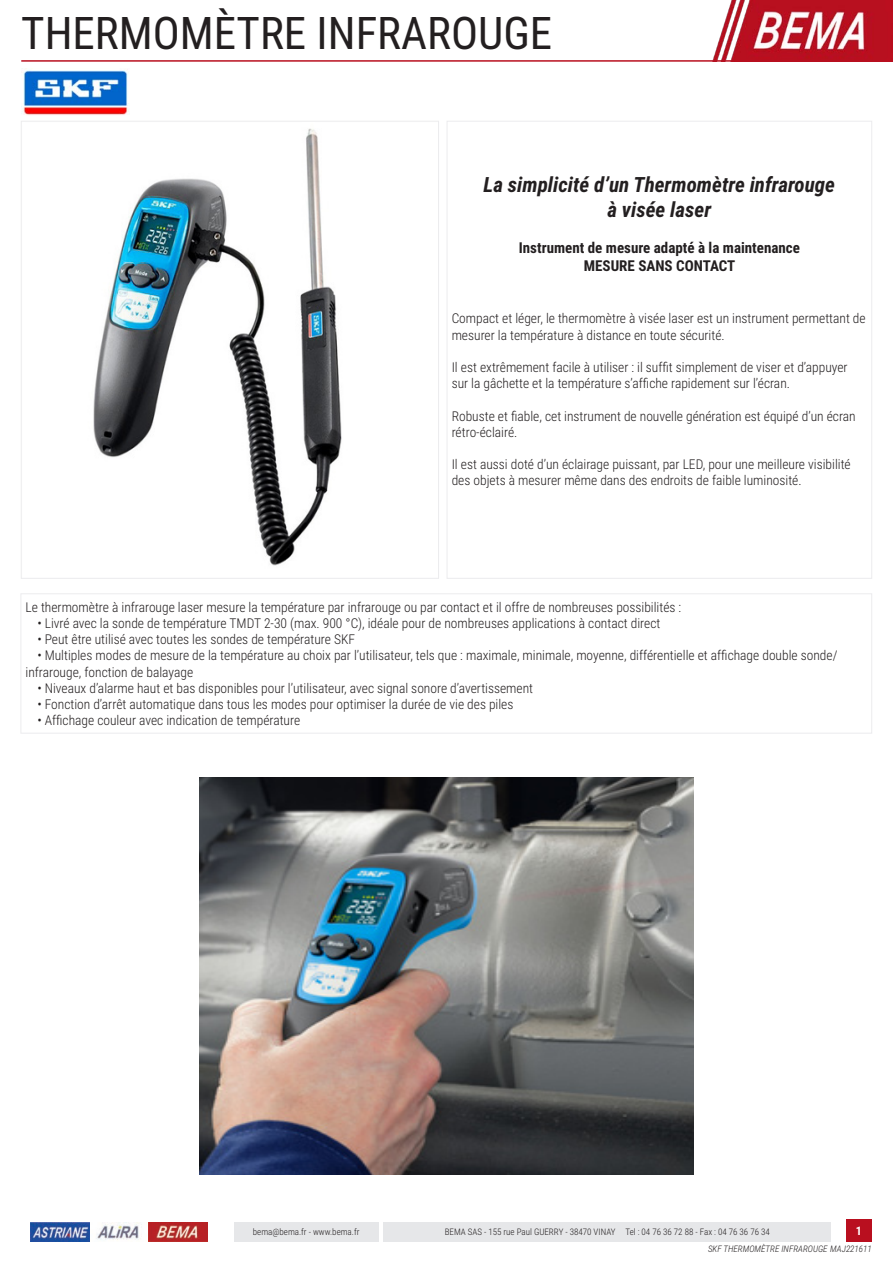
<style>
.page{position:relative;width:893px;height:1263px;background:#fff}
.page>*{position:absolute;margin:0;border:0;box-sizing:border-box;transform-origin:0 0}
.t1{font:45px "Roboto Condensed";color:#231f20}
.t2{font:italic 700 21px "Roboto Condensed";color:#231f20}
.t3{font:700 15px "Roboto Condensed";color:#231f20}
.t4{font:300 13.5px/16.2px "Roboto Condensed";color:#231f20}
.t5{font:700 12px "Roboto Condensed";color:#fff}
.t6{font:300 9px "Roboto Condensed";color:#231f20}
.Version_Date_FC{font:italic 300 9px "Roboto Condensed";color:#231f20}
</style>
<div class="page">
<img style="left:713px;top:0;width:180px;height:60px">
<hr style="left:21px;top:60px;width:872px;height:2px;background:#b90f1f">
<div style="left:846px;top:1219px;width:26px;height:23px;background:#b90f1f"></div>
<img style="left:31px;top:1222px;width:177px;height:20px">
<div style="left:384px;top:1222px;width:447px;height:20px;background:#e6e7e9"></div>
<div style="left:234px;top:1222px;width:144px;height:20px;background:#e6e7e9"></div>
<img style="left:21px;top:68px;width:108px;height:47px">
<div style="left:21px;top:593px;width:851px;height:140px;border:1px solid #ececee"></div>
<img style="left:93px;top:128px;width:249px;height:438px">
<img style="left:200px;top:778px;width:493px;height:397px">
<p class="t1" style="left:21px;top:1px;width:533px">THERMOMÈTRE INFRAROUGE</p>
<p class="t2" style="left:484px;top:170px;width:353px">La simplicité d’un Thermomètre infrarouge</p>
<p class="t2" style="left:607px;top:195px;width:105px">à visée laser</p>
<p class="t3" style="left:519px;top:237px;width:283px">Instrument de mesure adapté à la maintenance</p>
<p class="t3" style="left:584px;top:255px;width:153px">MESURE SANS CONTACT</p>
<p class="t4" style="left:452px;top:310px;width:416px">Compact et léger, le thermomètre à visée laser est un instrument permettant de mesurer la température à distance en toute sécurité.</p>
<p class="t4" style="left:452px;top:359px;width:398px">Il est extrêmement facile à utiliser : il suffit simplement de viser et d’appuyer sur la gâchette et la température s’affiche rapidement sur l’écran.</p>
<p class="t4" style="left:452px;top:407px;width:405px">Robuste et fiable, cet instrument de nouvelle génération est équipé d’un écran rétro-éclairé.</p>
<p class="t4" style="left:452px;top:456px;width:401px">Il est aussi doté d’un éclairage puissant, par LED, pour une meilleure visibilité des objets à mesurer même dans des endroits de faible luminosité.</p>
<p class="t4" style="left:26px;top:598px;width:657px">Le thermomètre à infrarouge laser mesure la température par infrarouge ou par contact et il offre de nombreuses possibilités :</p>
<p class="t4" style="left:37px;top:615px;width:625px">• Livré avec la sonde de température TMDT 2-30 (max. 900 °C), idéale pour de nombreuses applications à contact direct</p>
<p class="t4" style="left:37px;top:631px;width:319px">• Peut être utilisé avec toutes les sondes de température SKF</p>
<p class="t4" style="left:26px;top:647px;width:813px;text-indent:12px">• Multiples modes de mesure de la température au choix par l’utilisateur, tels que : maximale, minimale, moyenne, différentielle et affichage double sonde/ infrarouge, fonction de balayage</p>
<p class="t4" style="left:37px;top:679px;width:497px">• Niveaux d’alarme haut et bas disponibles pour l’utilisateur, avec signal sonore d’avertissement</p>
<p class="t4" style="left:37px;top:696px;width:478px">• Fonction d’arrêt automatique dans tous les modes pour optimiser la durée de vie des piles</p>
<p class="t4" style="left:37px;top:712px;width:264px">• Affichage couleur avec indication de température</p>
<p class="t6" style="left:253px;top:1226px;width:108px">bema@bema.fr - www.bema.fr</p>
<p class="t6" style="left:445px;top:1226px;width:327px">BEMA SAS - 155 rue Paul GUERRY - 38470 VINAY Tel : 04 76 36 72 88 - Fax : 04 76 36 76 34</p>
<p class="t5" style="left:856px;top:1222px;width:8px">1</p>
<p class="Version_Date_FC" style="left:708px;top:1242px;width:165px">SKF THERMOMÈTRE INFRAROUGE MAJ221611</p>
</div>
